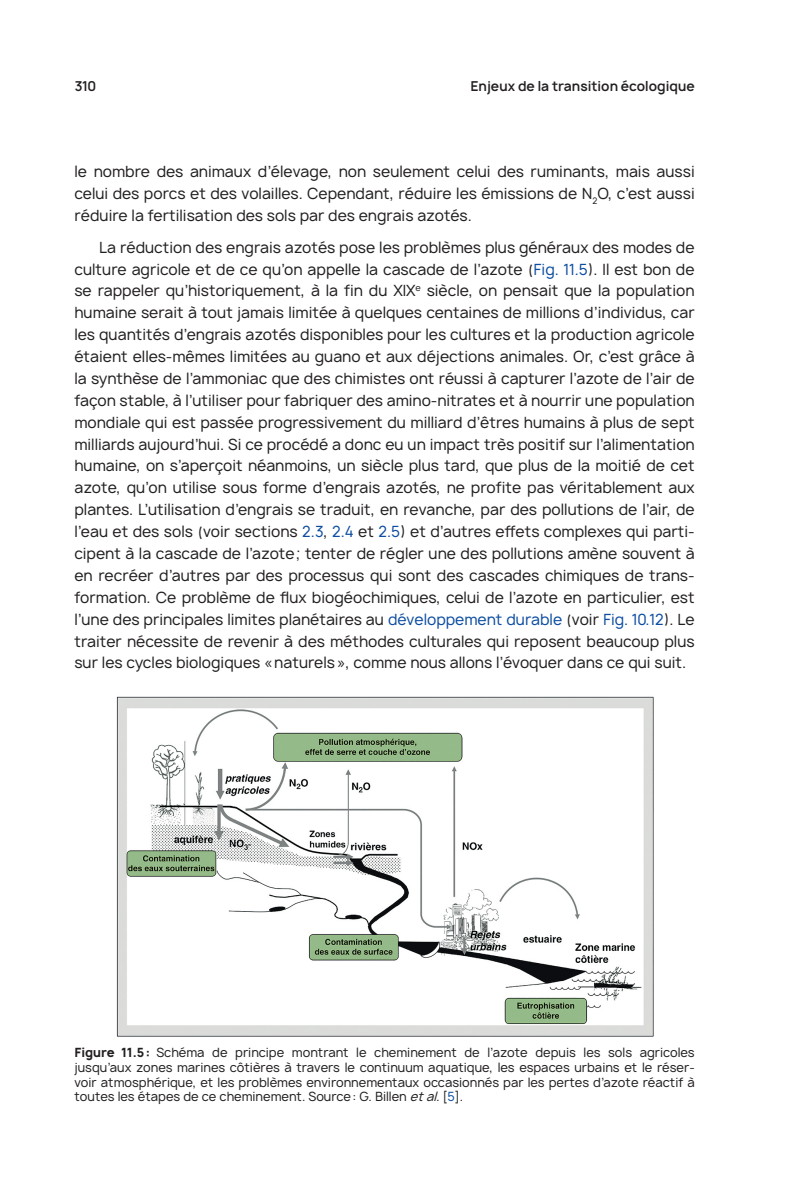
<style>
.page{position:relative;width:794px;height:1191px;background:#fff}
.page>*{position:absolute;margin:0;border:0;box-sizing:border-box;transform-origin:0 0}
.t1{font:14.88px/21.9px "Manrope";color:#231f20;text-align:justify}
.t2{font:600 13.12px "Manrope";color:#231f20}
.t3{font:12.25px/14.7px "Manrope";color:#231f20;text-align:justify}
.s1{color:#0d4da1}
.s2{font-weight:700}
.s3{font-style:italic}
</style>
<div class="page">
<img style="left:116px;top:696px;width:538px;height:341px">
<p class="t2" style="left:74px;top:77px;width:23px">310</p>
<p class="t2" style="left:470px;top:77px;width:226px">Enjeux de la transition écologique</p>
<p class="t1" style="left:74px;top:161px;width:622px">le nombre des animaux d’élevage, non seulement celui des ruminants, mais aussi celui des porcs et des volailles. Cependant, réduire les émissions de N<sub>2</sub>O, c’est aussi réduire la fertilisation des sols par des engrais azotés.</p>
<p class="t1" style="left:74px;top:236px;width:622px;text-indent:25px">La réduction des engrais azotés pose les problèmes plus généraux des modes de culture agricole et de ce qu’on appelle la cascade de l’azote (<span class="s1">Fig. 11.5</span>). Il est bon de se rappeler qu’historiquement, à la fin du XIX<sup>e</sup> siècle, on pensait que la population humaine serait à tout jamais limitée à quelques centaines de millions d’individus, car les quantités d’engrais azotés disponibles pour les cultures et la production agricole étaient elles-mêmes limitées au guano et aux déjections animales. Or, c’est grâce à la synthèse de l’ammoniac que des chimistes ont réussi à capturer l’azote de l’air de façon stable, à l’utiliser pour fabriquer des amino-nitrates et à nourrir une population mondiale qui est passée progressivement du milliard d’êtres humains à plus de sept milliards aujourd’hui. Si ce procédé a donc eu un impact très positif sur l’alimentation humaine, on s’aperçoit néanmoins, un siècle plus tard, que plus de la moitié de cet azote, qu’on utilise sous forme d’engrais azotés, ne profite pas véritablement aux plantes. L’utilisation d’engrais se traduit, en revanche, par des pollutions de l’air, de l’eau et des sols (voir sections <span class="s1">2.3</span>, <span class="s1">2.4</span> et <span class="s1">2.5</span>) et d’autres effets complexes qui parti&shy;cipent à la cascade de l’azote; tenter de régler une des pollutions amène souvent à en recréer d’autres par des processus qui sont des cascades chimiques de trans&shy;formation. Ce problème de flux biogéochimiques, celui de l’azote en particulier, est l’une des principales limites planétaires au <span class="s1">développement durable</span> (voir <span class="s1">Fig. 10.12</span>). Le traiter nécessite de revenir à des méthodes culturales qui reposent beaucoup plus sur les cycles biologiques «naturels», comme nous allons l’évoquer dans ce qui suit.</p>
<p class="t3" style="left:74px;top:1045px;width:622px"><span class="s2">Figure 11.5:</span> Schéma de principe montrant le cheminement de l’azote depuis les sols agricoles jusqu’aux zones marines côtières à travers le continuum aquatique, les espaces urbains et le réser&shy;voir atmosphérique, et les problèmes environnementaux occasionnés par les pertes d’azote réactif à toutes les étapes de ce cheminement. Source: G. Billen <span class="s3">etal.</span>[<span class="s1">5</span>].</p>
</div>
